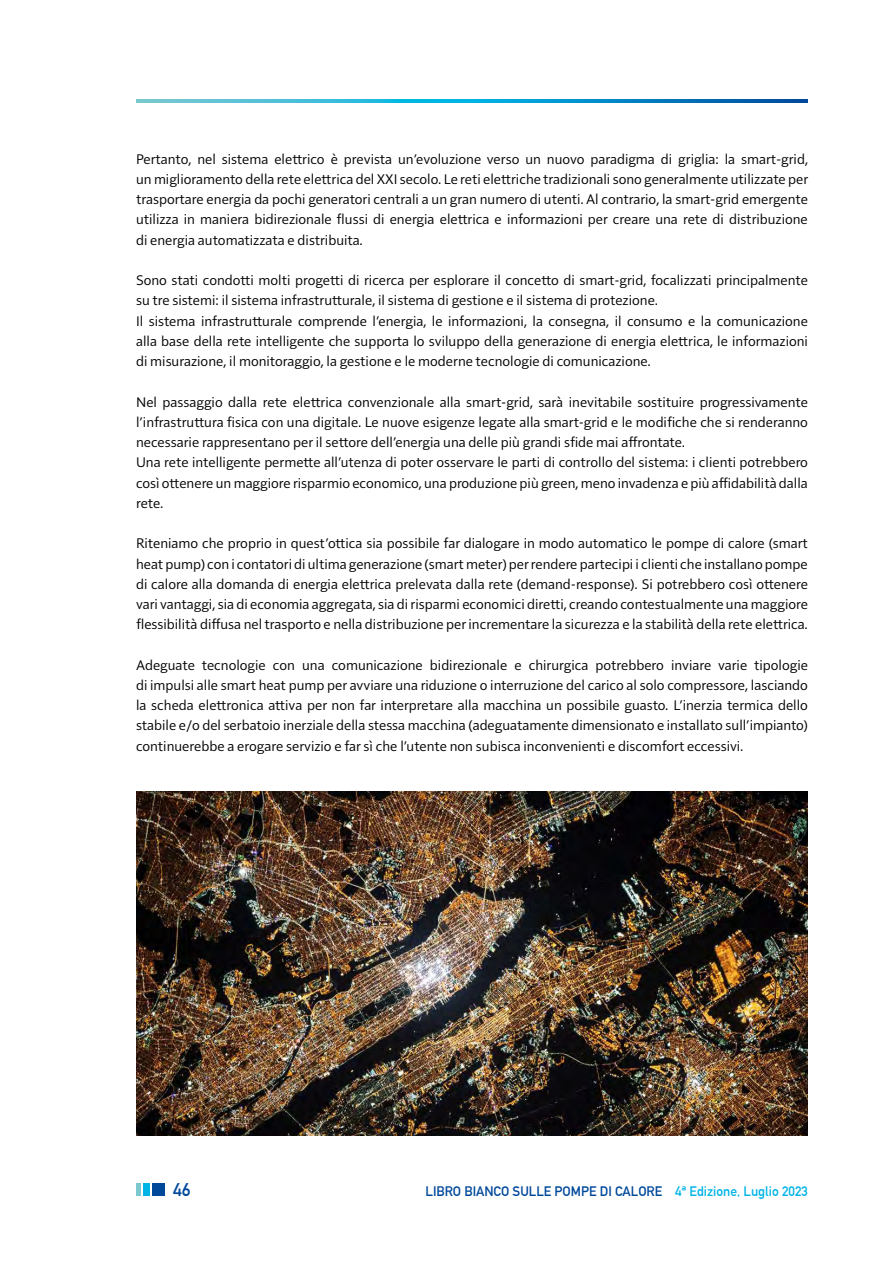
<style>
.page{position:relative;width:893px;height:1263px;background:#fff}
.page>*{position:absolute;margin:0;border:0;box-sizing:border-box;transform-origin:0 0}
.t1{font:700 18px "DIN Alternate";color:#00489a}
.t2{font:14.25px/20.2px "Solitaire MVB Pro";color:#000;text-align:justify}
.t3{font:700 13.5px "DIN Alternate";color:#00489a}
.s1{color:#00b4e5}
</style>
<div class="page">
<svg style="left:136px;top:100px;width:672px;height:3px;background:#1e9ecd"></svg>
<div style="left:152px;top:1183px;width:13px;height:13px;background:#00489a"></div>
<div style="left:143px;top:1183px;width:6px;height:13px;background:#00b4e5"></div>
<hr style="left:136px;top:1183px;width:4px;height:13px;background:#7bc9cf">
<img style="left:136px;top:791px;width:672px;height:344px">
<p class="t2" style="left:136px;top:148px;width:674px">Pertanto, nel sistema elettrico è prevista un’evoluzione verso un nuovo paradigma di griglia: la smart-grid, un miglioramento della rete elettrica del XXI secolo. Le reti elettriche tradizionali sono generalmente utilizzate per trasportare energia da pochi generatori centrali a un gran numero di utenti. Al contrario, la smart-grid emergente utilizza in maniera bidirezionale flussi di energia elettrica e informazioni per creare una rete di distribuzione di energia automatizzata e distribuita.</p>
<p class="t2" style="left:136px;top:269px;width:673px;text-align:left">Sono stati condotti molti progetti di ricerca per esplorare il concetto di smart-grid, focalizzati principalmente su tre sistemi: il sistema infrastrutturale, il sistema di gestione e il sistema di protezione.<br>Il sistema infrastrutturale comprende l’energia, le informazioni, la consegna, il consumo e la comunicazione alla base della rete intelligente che supporta lo sviluppo della generazione di energia elettrica, le informazioni di misurazione, il monitoraggio, la gestione e le moderne tecnologie di comunicazione.</p>
<p class="t2" style="left:136px;top:391px;width:673px;text-align:left">Nel passaggio dalla rete elettrica convenzionale alla smart-grid, sarà inevitabile sostituire progressivamente l’infrastruttura fisica con una digitale. Le nuove esigenze legate alla smart-grid e le modifiche che si renderanno necessarie rappresentano per il settore dell’energia una delle più grandi sfide mai affrontate.<br>Una rete intelligente permette all’utenza di poter osservare le parti di controllo del sistema: i clienti potrebbero così ottenere un maggiore risparmio economico, una produzione più green, meno invadenza e più affidabilità dalla rete.</p>
<p class="t2" style="left:136px;top:532px;width:673px">Riteniamo che proprio in quest’ottica sia possibile far dialogare in modo automatico le pompe di calore (smart heat pump) con i contatori di ultima generazione (smart meter) per rendere partecipi i clienti che installano pompe di calore alla domanda di energia elettrica prelevata dalla rete (demand-response). Si potrebbero così ottenere vari vantaggi, sia di economia aggregata, sia di risparmi economici diretti, creando contestualmente una maggiore flessibilità diffusa nel trasporto e nella distribuzione per incrementare la sicurezza e la stabilità della rete elettrica.</p>
<p class="t2" style="left:136px;top:654px;width:673px">Adeguate tecnologie con una comunicazione bidirezionale e chirurgica potrebbero inviare varie tipologie di impulsi alle smart heat pump per avviare una riduzione o interruzione del carico al solo compressore, lasciando la scheda elettronica attiva per non far interpretare alla macchina un possibile guasto. L’inerzia termica dello stabile e/o del serbatoio inerziale della stessa macchina (adeguatamente dimensionato e installato sull’impianto) continuerebbe a erogare servizio e far sì che l’utente non subisca inconvenienti e discomfort eccessivi.</p>
<p class="t1" style="left:173px;top:1176px;width:19px">46</p>
<p class="t3" style="left:425px;top:1181px;width:384px">LIBRO BIANCO SULLE POMPE DI CALORE <span class="s1">4ª Edizione, Luglio 2023</span></p>
</div>
